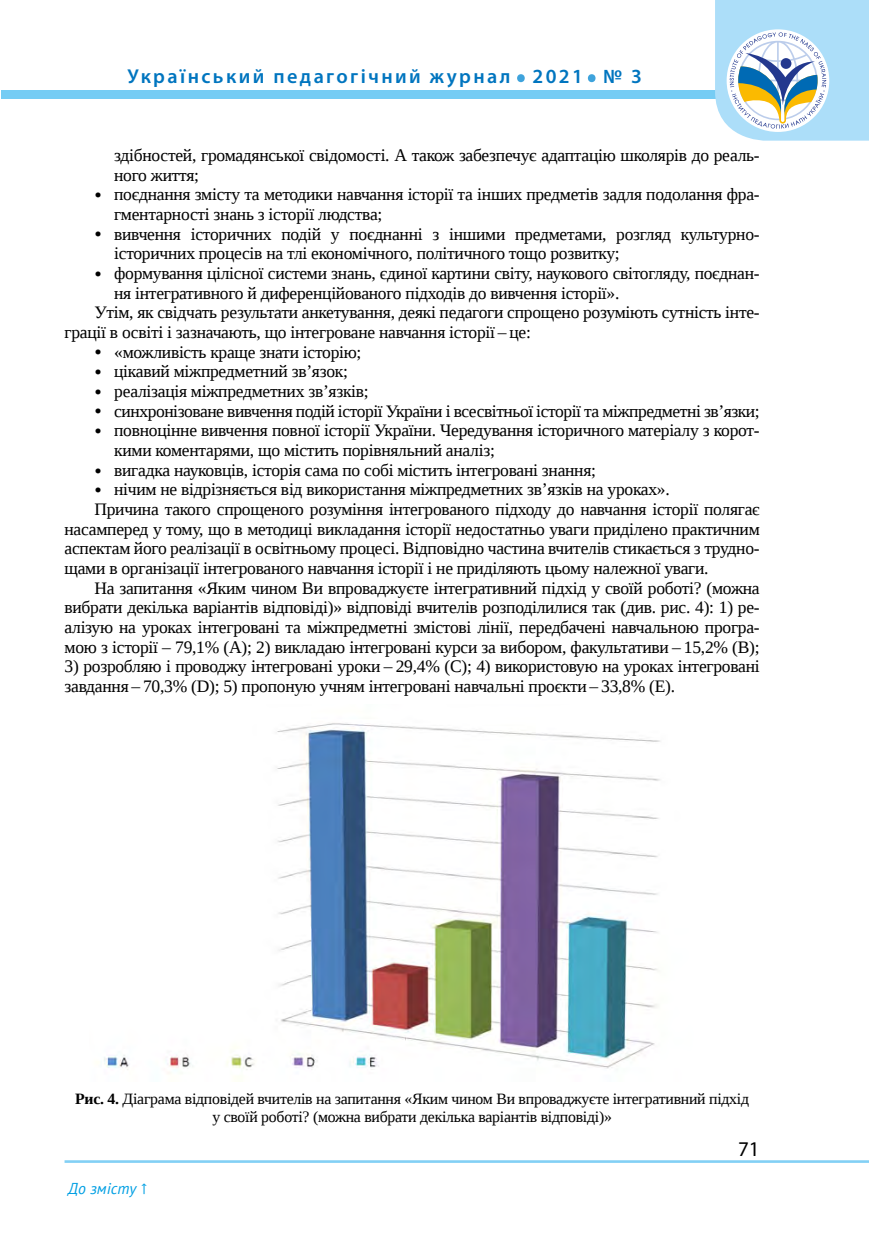
<style>
.page{position:relative;width:869px;height:1241px;background:#fff}
.page>*{position:absolute;margin:0;border:0;box-sizing:border-box;transform-origin:0 0}
.t1{font:600 50.4px "Myriad Pro";color:#3ea3dc}
.t2{font:21px "Myriad Pro";color:#000}
.t3{font:600 20.12px "Myriad Pro";letter-spacing:.12em;color:#0075bf}
.t4{font:17.5px/19.6px "Liberation Serif";letter-spacing:-.015em;color:#000}
.t5{font:15.75px/17.7px "Liberation Serif";letter-spacing:-.015em;color:#000;text-align:center}
.t6{font:italic 15.75px "PT Sans";color:#009fe3}
.s1{font-size:21px}
.s2{font-weight:700}
</style>
<div class="page">
<hr style="left:64px;top:1159px;width:804px;height:3px;background:#83d0f5">
<div style="left:1px;top:90px;width:867px;height:8px;background:#75ccf4"></div>
<svg style="left:714px;top:0;width:154px;height:141px"></svg>
<img style="left:104px;top:723px;width:556px;height:347px">
<p class="t3" style="left:127px;top:64px;width:384px">Український педагогічний журнал</p>
<h1 class="t1" style="left:514px;top:33px;width:13px">.</h1>
<p class="t3" style="left:532px;top:64px;width:52px">2021</p>
<h1 class="t1" style="left:585px;top:33px;width:13px">.</h1>
<p class="t3" style="left:603px;top:64px;width:40px">№ 3</p>
<p class="t4" style="left:114px;top:145px;width:646px">здібностей, громадянської свідомості. А також забезпечує адаптацію школярів до реаль&shy;ного життя;</p>
<p class="t4" style="left:114px;top:185px;width:646px;text-indent:-20px"><span class="s1">•</span> поєднання змісту та методики навчання історії та інших предметів задля подолання фра&shy;гментарності знань з історії людства;</p>
<p class="t4" style="left:114px;top:224px;width:646px;text-indent:-20px"><span class="s1">•</span> вивчення історичних подій у поєднанні з іншими предметами, розгляд культурно&shy;історичних процесів на тлі економічного, політичного тощо розвитку;</p>
<p class="t4" style="left:94px;top:263px;width:666px"><span class="s1">•</span> формування цілісної системи знань, єдиної картини світу, наукового світогляду, поєднан-</p>
<p class="t4" style="left:114px;top:283px;width:506px">ня інтегративного й диференційованого підходів до вивчення історії».</p>
<p class="t4" style="left:94px;top:302px;width:666px">Утім, як свідчать результати анкетування, деякі педагоги спрощено розуміють сутність інте-</p>
<p class="t4" style="left:64px;top:322px;width:467px">грації в освіті і зазначають, що інтегроване навчання історії – це:</p>
<p class="t4" style="left:94px;top:342px;width:268px"><span class="s1">•</span> «можливість краще знати історію;</p>
<p class="t4" style="left:94px;top:361px;width:255px"><span class="s1">•</span> цікавий міжпредметний зв’язок;</p>
<p class="t4" style="left:94px;top:381px;width:276px"><span class="s1">•</span> реалізація міжпредметних зв’язків;</p>
<p class="t4" style="left:94px;top:401px;width:666px"><span class="s1">•</span> синхронізоване вивчення подій історії України і всесвітньої історії та міжпредметні зв’язки;</p>
<p class="t4" style="left:114px;top:420px;width:646px;text-indent:-20px"><span class="s1">•</span> повноцінне вивчення повної історії України. Чередування історичного матеріалу з корот&shy;кими коментарями, що містить порівняльний аналіз;</p>
<p class="t4" style="left:94px;top:460px;width:503px"><span class="s1">•</span> вигадка науковців, історія сама по собі містить інтегровані знання;</p>
<p class="t4" style="left:94px;top:479px;width:576px"><span class="s1">•</span> нічим не відрізняється від використання міжпредметних зв’язків на уроках».</p>
<p class="t4" style="left:94px;top:499px;width:666px">Причина такого спрощеного розуміння інтегрованого підходу до навчання історії полягає</p>
<p class="t4" style="left:64px;top:519px;width:696px">насамперед у тому, що в методиці викладання історії недостатньо уваги приділено практичним</p>
<p class="t4" style="left:64px;top:538px;width:696px">аспектам його реалізації в освітньому процесі. Відповідно частина вчителів стикається з трудно-</p>
<p class="t4" style="left:64px;top:558px;width:645px">щами в організації інтегрованого навчання історії і не приділяють цьому належної уваги.</p>
<p class="t4" style="left:94px;top:578px;width:666px">На запитання «Яким чином Ви впроваджуєте інтегративний підхід у своїй роботі? (можна</p>
<p class="t4" style="left:64px;top:597px;width:696px">вибрати декілька варіантів відповіді)» відповіді вчителів розподілилися так (див. рис. 4): 1) ре-</p>
<p class="t4" style="left:64px;top:617px;width:696px">алізую на уроках інтегровані та міжпредметні змістові лінії, передбачені навчальною програ-</p>
<p class="t4" style="left:64px;top:637px;width:696px">мою з історії – 79,1% (A); 2) викладаю інтегровані курси за вибором, факультативи – 15,2% (B);</p>
<p class="t4" style="left:64px;top:656px;width:696px">3) розробляю і проводжу інтегровані уроки – 29,4% (C); 4) використовую на уроках інтегровані завдання – 70,3% (D); 5) пропоную учням інтегровані навчальні проєкти – 33,8% (E).</p>
<p class="t5" style="left:75px;top:1089px;width:675px"><span class="s2">Рис. 4.</span> Діаграма відповідей вчителів на запитання «Яким чином Ви впроваджуєте інтегративний підхід у своїй роботі? (можна вибрати декілька варіантів відповіді)»</p>
<p class="t6" style="left:68px;top:1178px;width:81px">До змісту ↑</p>
<p class="t2" style="left:737px;top:1135px;width:23px">71</p>
</div>
